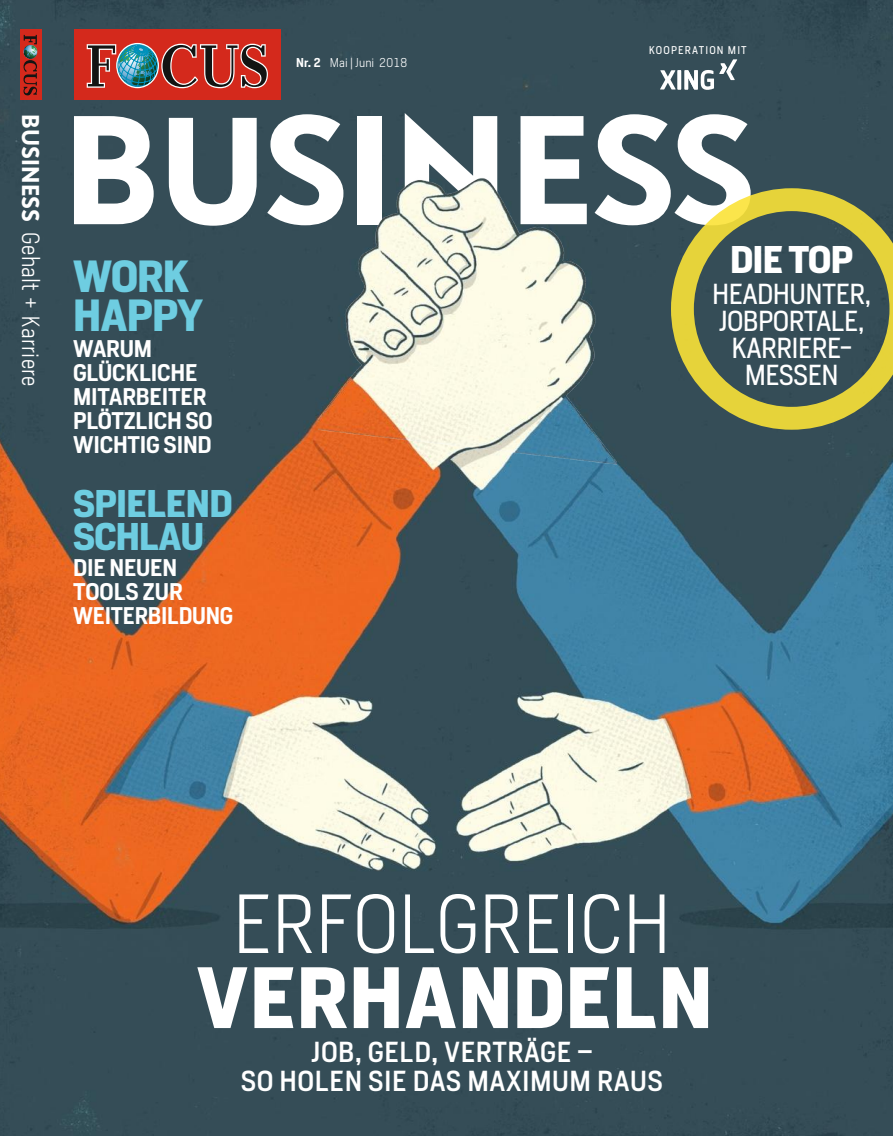
<style>
.page{position:relative;width:893px;height:1136px;background:#fff}
.page>*{position:absolute;margin:0;border:0;box-sizing:border-box;transform-origin:0 0}
.t1{font:700 137.4px "DTL Nobel T";letter-spacing:-.065em;color:#fff}
.t2{font:700 81px "Heron Sans";letter-spacing:.01em;color:#fff}
.t3{font:300 78px "Heron Sans";letter-spacing:-.005em;color:#fff}
.t4{font:700 42px/39px "Heron Sans";letter-spacing:-.02em;color:#6ecde1}
.t5{font:700 36px/33px "Heron Sans";letter-spacing:-.02em;color:#6ecde1}
.t6{font:700 36px "Heron Sans";letter-spacing:-.02em;color:#fff}
.t7{font:500 27px/28.5px "Heron Sans";letter-spacing:.02em;color:#fff;text-align:center}
.t8{font:27px/27px "Heron Sans";letter-spacing:-.02em;color:#fff;text-align:center}
.t9{font:300 23.25px "Heron Sans";letter-spacing:.015em;color:#fff;scale:.95 1}
.t10{font:600 22.5px/24px "Heron Sans";letter-spacing:-.01em;color:#fff}
.t11{font:300 12px "Heron Sans";letter-spacing:.005em;color:#fff}
.t12{font:10.5px "Heron Sans";letter-spacing:.11em;color:#fff}
.s1{font-family:"Nobel";font-weight:700}
.s2{font-weight:600}
</style>
<div class="page">
<img style="left:0;top:0;width:893px;height:1135px">
<div style="left:20px;top:30px;width:22px;height:70px;background:#d4291c"></div>
<svg style="left:24px;top:45px;width:13px;height:14px"></svg>
<svg style="left:24px;top:60px;width:13px;height:35px"></svg>
<svg style="left:24px;top:35px;width:13px;height:15px"></svg>
<div style="left:74px;top:30px;width:206px;height:70px;background:#d4291c"></div>
<svg style="left:87px;top:43px;width:181px;height:45px"></svg>
<svg style="left:660px;top:59px;width:77px;height:31px"></svg>
<svg style="left:671px;top:188px;width:222px;height:241px;background:#626f4f"></svg>
<img style="left:319px;top:171px;width:298px;height:303px">
<p class="t9" style="left:45px;top:114px;width:288px;rotate:90deg"><span class="s1">BUSINESS</span> Gehalt + Karriere</p>
<p class="t11" style="left:296px;top:55px;width:113px"><span class="s2">Nr. 2</span> Mai | Juni 2018</p>
<p class="t12" style="left:649px;top:43px;width:99px">KOOPERATION MIT</p>
<p class="t1" style="left:57px;top:76px;width:701px">BUSINESS</p>
<p class="t4" style="left:73px;top:257px;width:132px">WORK<br>HAPPY</p>
<p class="t10" style="left:73px;top:337px;width:141px">WARUM<br>GLÜCKLICHE<br>MITARBEITER<br>PLÖTZLICH SO<br>WICHTIG SIND</p>
<p class="t5" style="left:73px;top:487px;width:161px">SPIELEND<br>SCHLAU</p>
<p class="t10" style="left:73px;top:555px;width:162px">DIE NEUEN<br>TOOLS ZUR<br>WEITERBILDUNG</p>
<p class="t6" style="left:730px;top:236px;width:125px">DIE TOP</p>
<p class="t8" style="left:712px;top:280px;width:161px">HEADHUNTER,<br>JOBPORTALE,<br>KARRIERE-<br>MESSEN</p>
<p class="t3" style="left:233px;top:875px;width:440px">ERFOLGREICH</p>
<p class="t2" style="left:196px;top:944px;width:518px">VERHANDELN</p>
<p class="t7" style="left:241px;top:1037px;width:424px">JOB, GELD, VERTRÄGE –<br>SO HOLEN SIE DAS MAXIMUM RAUS</p>
</div>
